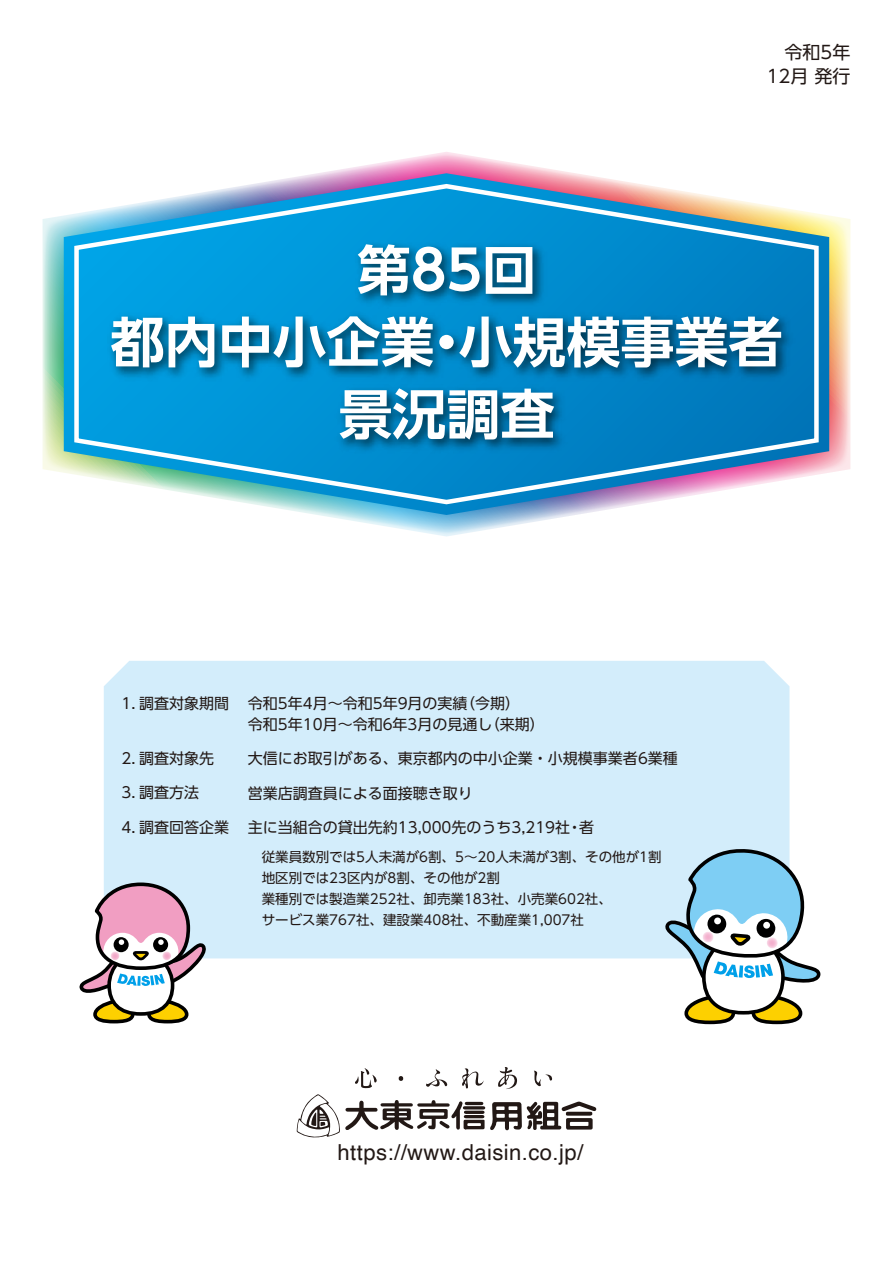
<style>
.page{position:relative;width:893px;height:1263px;background:#fff}
.page>*{position:absolute;margin:0;border:0;box-sizing:border-box;transform-origin:0 0}
.t1{font:700 54px/72px "UD Shin Go Pr 6 De";color:#fff;text-align:center}
.t2{font:22.05px "Helvetica";letter-spacing:.02em;color:#221815}
.t3{font:18px/24px "UD Shin Go Pr 6";color:#221815;text-align:right}
.t4{font:15px/21px "UD Shin Go Pr 6";color:#221815}
.t5{font:13.5px/21px "UD Shin Go Pr 6";color:#221815}
</style>
<div class="page">
<div style="left:104px;top:661px;width:685px;height:297px;background:#d3edfb;border-radius:26px"></div>
<svg style="left:43px;top:152px;width:807px;height:384px"></svg>
<svg style="left:64px;top:173px;width:765px;height:342px"></svg>
<img style="left:71px;top:182px;width:750px;height:325px">
<svg style="left:297px;top:1067px;width:300px;height:71px"></svg>
<svg style="left:664px;top:847px;width:156px;height:178px"></svg>
<svg style="left:79px;top:882px;width:133px;height:142px"></svg>
<img style="left:102px;top:234px;width:698px;height:238px">
<p class="t3" style="left:767px;top:39px;width:85px">令和5年<br>12月 発行</p>
<h1 class="t1" style="left:110px;top:233px;width:673px">第85回<br>都内中小企業・小規模事業者景況調査</h1>
<p class="t4" style="left:121px;top:692px;width:109px">1. 調査対象期間</p>
<p class="t4" style="left:121px;top:747px;width:94px">2. 調査対象先</p>
<p class="t4" style="left:121px;top:782px;width:79px">3. 調査方法</p>
<p class="t4" style="left:121px;top:817px;width:109px">4. 調査回答企業</p>
<p class="t4" style="left:248px;top:692px;width:299px">令和5年4月～令和5年9月の実績（今期）<br>令和5年10月～令和6年3月の見通し（来期）</p>
<p class="t4" style="left:248px;top:748px;width:431px">大信にお取引がある、東京都内の中小企業・小規模事業者6業種</p>
<p class="t4" style="left:248px;top:782px;width:227px">営業店調査員による面接聴き取り</p>
<p class="t4" style="left:248px;top:817px;width:348px">主に当組合の貸出先約13,000先のうち3,219社・者</p>
<p class="t5" style="left:262px;top:846px;width:401px">従業員数別では5人未満が6割、5～20人未満が3割、その他が1割地区別では23区内が8割、その他が2割<br>業種別では製造業252社、卸売業183社、小売業602社、<br>サービス業767社、建設業408社、不動産業1,007社</p>
<h2 class="t2" style="left:338px;top:1135px;width:247px">https://www.daisin.co.jp/</h2>
</div>
